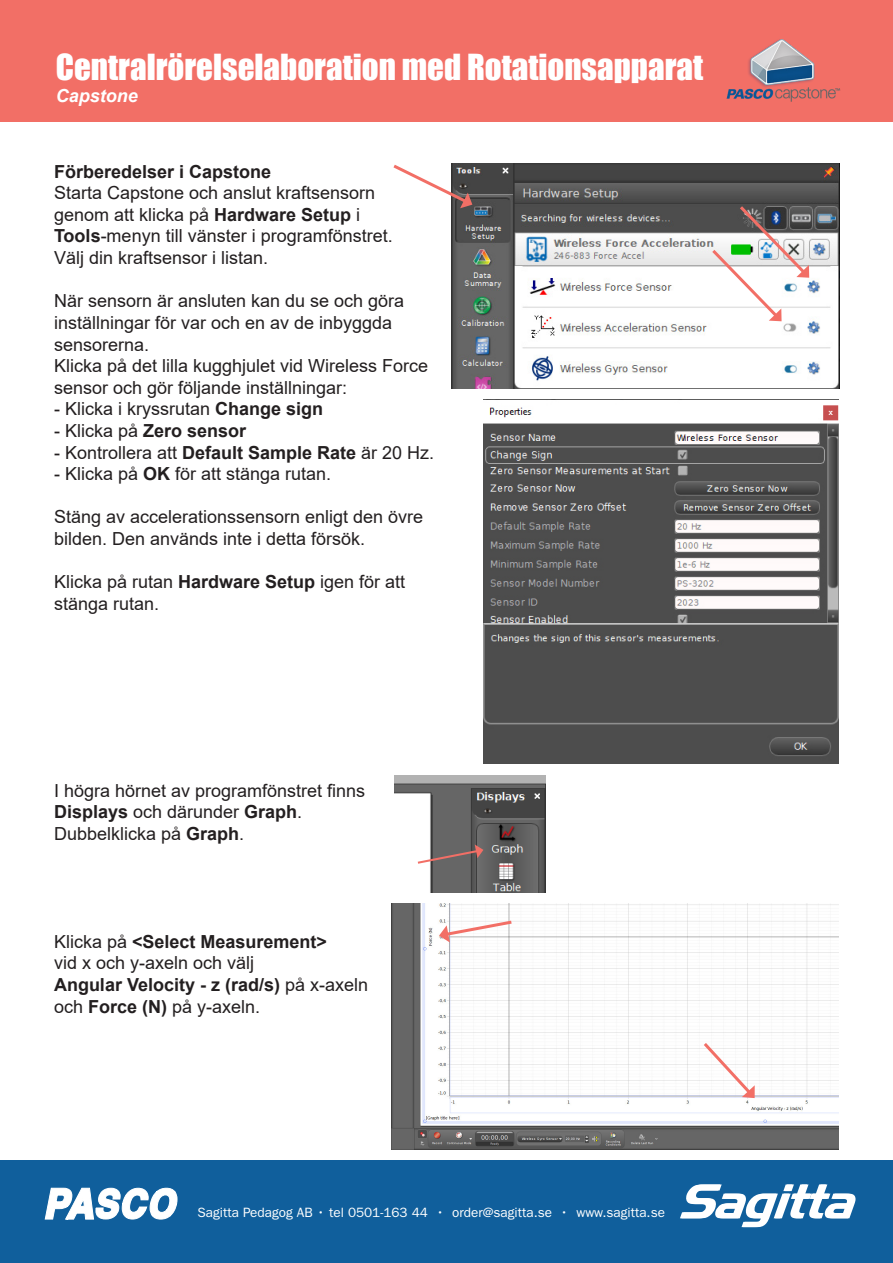
<style>
.page{position:relative;width:893px;height:1263px;background:#fff}
.page>*{position:absolute;margin:0;border:0;box-sizing:border-box;transform-origin:0 0}
.Rubrik{font:33px "Impact";color:#fff}
.t1{font:18px/21.6px "Arial";color:#231f20}
.t2{font:700 18px "Arial";color:#231f20}
.Rubrik-2{font:italic 700 18px "Arial";color:#fff}
.t3{font:13.5px "Franklin Gothic";color:#fff}
.s1{font-weight:700}
.s2{font-weight:400}
</style>
<div class="page">
<div style="left:0;top:1160px;width:893px;height:103px;background:#105f9c"></div>
<svg style="left:45px;top:1188px;width:132px;height:31px"></svg>
<svg style="left:680px;top:1184px;width:175px;height:43px"></svg>
<img style="left:484px;top:405px;width:355px;height:359px">
<img style="left:451px;top:164px;width:388px;height:224px">
<img style="left:394px;top:775px;width:152px;height:118px">
<svg style="left:416px;top:844px;width:67px;height:21px"></svg>
<svg style="left:709px;top:203px;width:100px;height:118px"></svg>
<svg style="left:393px;top:163px;width:79px;height:45px"></svg>
<img style="left:391px;top:904px;width:448px;height:245px">
<svg style="left:439px;top:919px;width:76px;height:23px"></svg>
<svg style="left:701px;top:1040px;width:54px;height:58px"></svg>
<div style="left:0;top:0;width:893px;height:121px;background:#f26f66"></div>
<img style="left:726px;top:39px;width:114px;height:63px">
<p class="Rubrik" style="left:56px;top:42px;width:649px">Centralrörelselaboration med Rotationsapparat</p>
<p class="Rubrik-2" style="left:56px;top:83px;width:84px">Capstone</p>
<p class="t2" style="left:54px;top:159px;width:219px">Förberedelser i Capstone</p>
<p class="t1" style="left:54px;top:182px;width:340px">Starta Capstone och anslut kraftsensorn genom att klicka på <span class="s1">Hardware Setup</span> i<br><span class="s1">Tools</span>-menyn till vänster i programfönstret.</p>
<p class="t1" style="left:54px;top:247px;width:216px">Välj din kraftsensor i listan.</p>
<p class="t1" style="left:54px;top:290px;width:376px">När sensorn är ansluten kan du se och göra inställningar för var och en av de inbyggda sensorerna.<br>Klicka på det lilla kugghjulet vid Wireless Force sensor och gör följande inställningar:</p>
<p class="t1" style="left:54px;top:398px;width:271px">- Klicka i kryssrutan <span class="s1">Change sign</span></p>
<p class="t2" style="left:54px;top:418px;width:194px"><span class="s2">- Klicka på</span> Zero sensor</p>
<p class="t1" style="left:54px;top:441px;width:382px">- Kontrollera att <span class="s1">Default Sample Rate</span> är 20 Hz.</p>
<p class="t1" style="left:54px;top:463px;width:279px">- Klicka på <span class="s1">OK</span> för att stänga rutan.</p>
<p class="t1" style="left:54px;top:506px;width:371px">Stäng av accelerationssensorn enligt den övre bilden. Den används inte i detta försök.</p>
<p class="t1" style="left:54px;top:571px;width:353px">Klicka på rutan <span class="s1">Hardware Setup</span> igen för att stänga rutan.</p>
<p class="t1" style="left:54px;top:779px;width:313px">I högra hörnet av programfönstret finns<br><span class="s1">Displays</span> och därunder <span class="s1">Graph</span>.<br>Dubbelklicka på <span class="s1">Graph</span>.</p>
<p class="t1" style="left:54px;top:930px;width:275px">Klicka på <span class="s1">&lt;Select Measurement&gt; </span>vid x och y-axeln och välj</p>
<p class="t2" style="left:54px;top:972px;width:316px">Angular Velocity - z (rad/s) <span class="s2">på x-axeln</span></p>
<p class="t1" style="left:54px;top:995px;width:208px">och <span class="s1">Force (N)</span> på y-axeln.</p>
<p class="t3" style="left:197px;top:1204px;width:469px">Sagitta Pedagog AB • tel 0501-163 44 • order@sagitta.se • www.sagitta.se</p>
</div>
